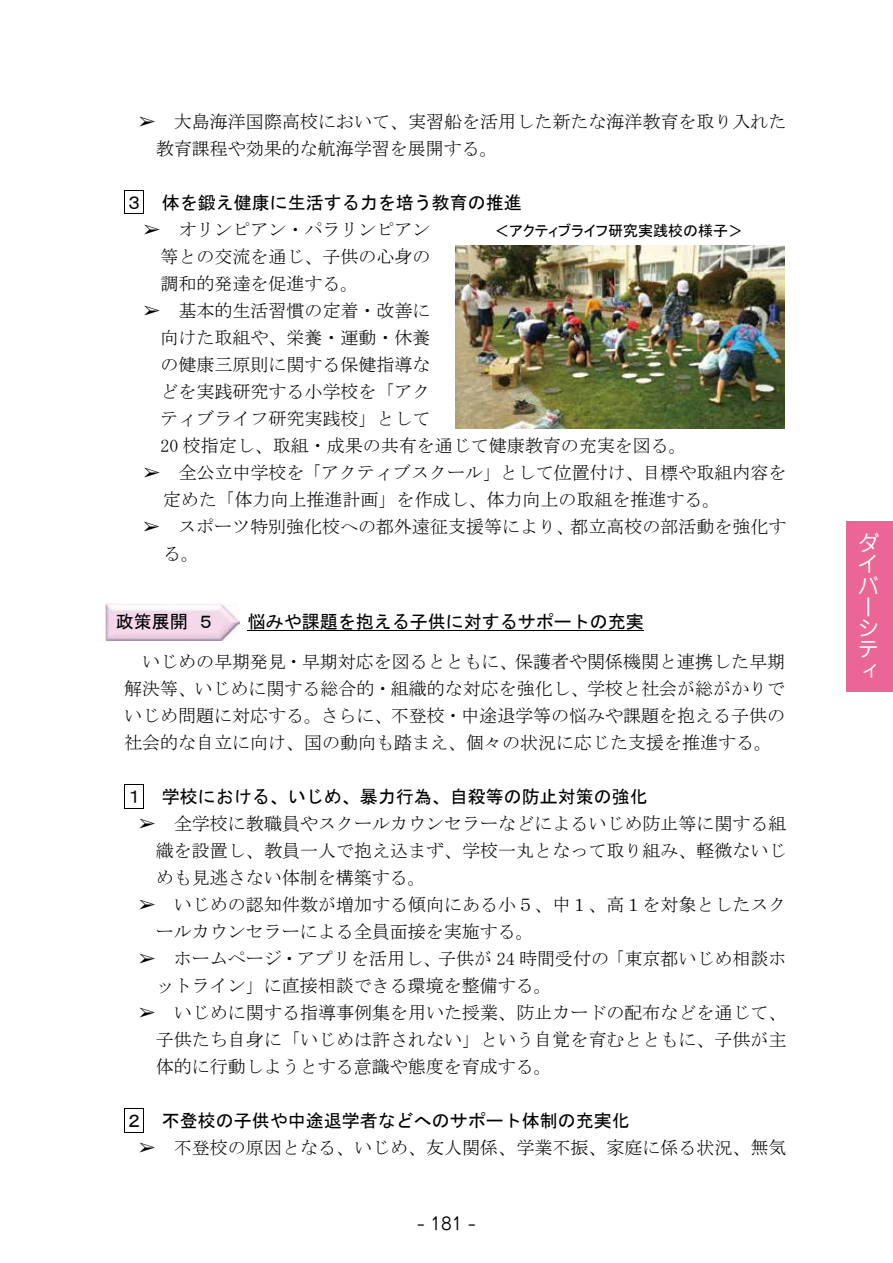
<style>
.page{position:relative;width:893px;height:1263px;background:#fff}
.page>*{position:absolute;margin:0;border:0;box-sizing:border-box;transform-origin:0 0}
.t1{font:21.3px/21.3px "Jun 201 Pro";color:#fff}
.t2{font:18px/27px "MS Mincho";color:#000}
.t3{font:18px "MS Gothic";color:#000}
.t4{font:16.95px "Jun 201 Pro";color:#000}
.t5{font:15px "MS P Gothic";color:#000}
</style>
<div class="page">
<div style="left:846px;top:522px;width:47px;height:170px;background:#ea6696"></div>
<svg style="left:124px;top:190px;width:20px;height:24px"></svg>
<svg style="left:124px;top:784px;width:20px;height:25px"></svg>
<svg style="left:124px;top:1108px;width:20px;height:25px"></svg>
<hr style="left:248px;top:630px;width:396px;height:1px;background:#000">
<img style="left:106px;top:603px;width:133px;height:37px">
<img style="left:455px;top:245px;width:329px;height:183px">
<p class="t2" style="left:156px;top:108px;width:632px;text-indent:-18px">➢ 大島海洋国際高校において、実習船を活用した新たな海洋教育を取り入れた教育課程や効果的な航海学習を展開する。</p>
<p class="t3" style="left:125px;top:193px;width:398px">３ 体を鍛え健康に生活する力を培う教育の推進</p>
<p class="t2" style="left:160px;top:216px;width:271px;text-align:justify;text-indent:-18px">➢ オリンピアン・パラリンピアン等との交流を通じ、子供の心身の調和的発達を促進する。</p>
<p class="t2" style="left:160px;top:297px;width:528px;text-indent:-18px">➢ 基本的生活習慣の定着・改善に<br>向けた取組や、栄養・運動・休養<br>の健康三原則に関する保健指導な<br>どを実践研究する小学校を「アク<br>ティブライフ研究実践校」として<br>20 校指定し、取組・成果の共有を通じて健康教育の充実を図る。</p>
<p class="t2" style="left:163px;top:459px;width:625px;text-indent:-20px">➢ 全公立中学校を「アクティブスクール」として位置付け、目標や取組内容を定めた「体力向上推進計画」を作成し、体力向上の取組を推進する。</p>
<p class="t2" style="left:163px;top:513px;width:625px;text-indent:-21px">➢ スポーツ特別強化校への都外遠征支援等により、都立高校の部活動を強化する。</p>
<p class="t5" style="left:494px;top:223px;width:250px">＜アクティブライフ研究実践校の様子＞</p>
<p class="t3" style="left:116px;top:612px;width:100px">政策展開 ５</p>
<p class="t3" style="left:248px;top:612px;width:397px">悩みや課題を抱える子供に対するサポートの充実</p>
<p class="t2" style="left:124px;top:648px;width:662px;text-align:justify;text-indent:18px">いじめの早期発見・早期対応を図るとともに、保護者や関係機関と連携した早期解決等、いじめに関する総合的・組織的な対応を強化し、学校と社会が総がかりでいじめ問題に対応する。さらに、不登校・中途退学等の悩みや課題を抱える子供の社会的な自立に向け、国の動向も踏まえ、個々の状況に応じた支援を推進する。</p>
<p class="t3" style="left:125px;top:787px;width:524px">１ 学校における、いじめ、暴力行為、自殺等の防止対策の強化</p>
<p class="t2" style="left:156px;top:810px;width:632px;text-align:justify;text-indent:-18px">➢ 全学校に教職員やスクールカウンセラーなどによるいじめ防止等に関する組織を設置し、教員一人で抱え込まず、学校一丸となって取り組み、軽微ないじめも見逃さない体制を構築する。</p>
<p class="t2" style="left:156px;top:891px;width:632px;text-indent:-18px">➢ いじめの認知件数が増加する傾向にある小５、中１、高１を対象としたスクールカウンセラーによる全員面接を実施する。</p>
<p class="t2" style="left:156px;top:945px;width:632px;text-indent:-18px">➢ ホームページ・アプリを活用し、子供が 24 時間受付の「東京都いじめ相談ホットライン」に直接相談できる環境を整備する。</p>
<p class="t2" style="left:156px;top:999px;width:632px;text-align:justify;text-indent:-18px">➢ いじめに関する指導事例集を用いた授業、防止カードの配布などを通じて、子供たち自身に「いじめは許されない」という自覚を育むとともに、子供が主体的に行動しようとする意識や態度を育成する。</p>
<p class="t3" style="left:125px;top:1111px;width:506px">２ 不登校の子供や中途退学者などへのサポート体制の充実化</p>
<p class="t2" style="left:138px;top:1134px;width:650px">➢ 不登校の原因となる、いじめ、友人関係、学業不振、家庭に係る状況、無気</p>
<p class="t4" style="left:417px;top:1210px;width:60px">- 181 -</p>
<p class="t1" style="left:858px;top:530px;width:22px">ダイバーシティ</p>
</div>
